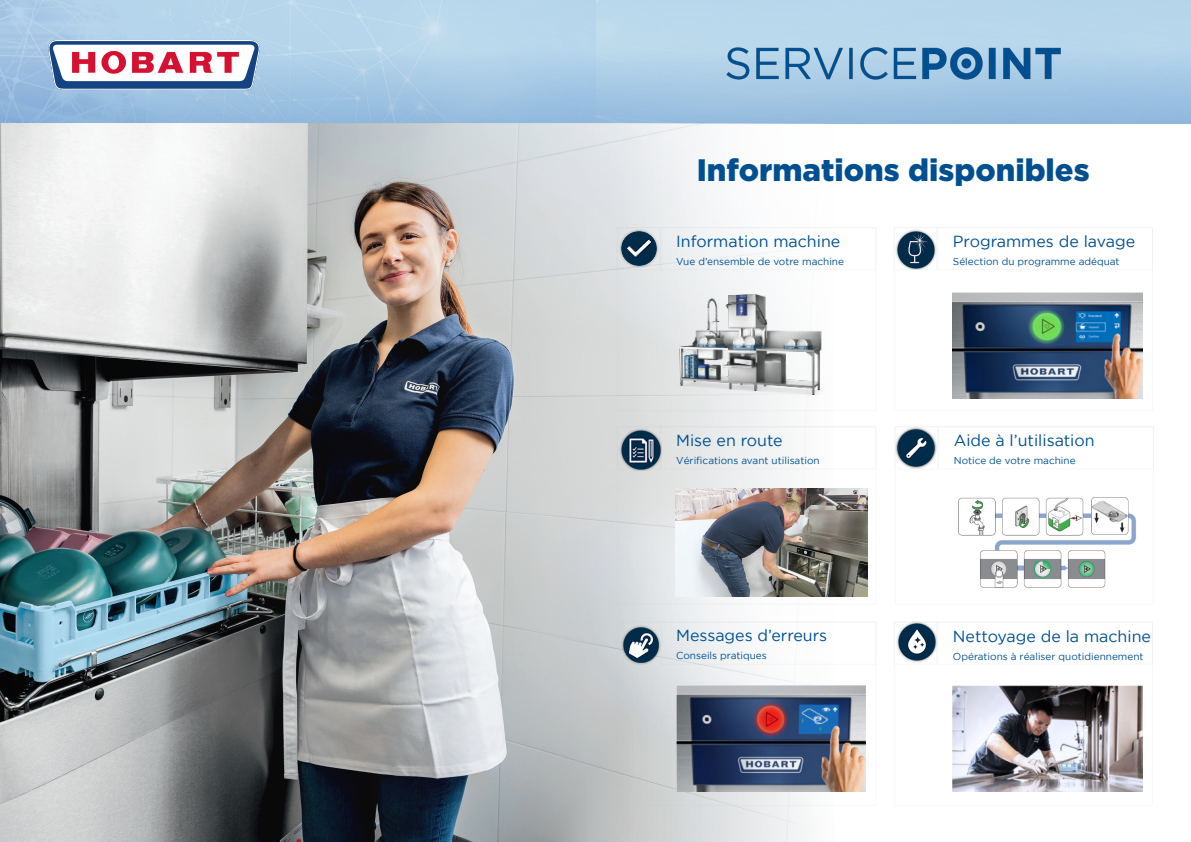
<style>
.page{position:relative;width:1191px;height:842px;background:#fff}
.page>*{position:absolute;margin:0;border:0;box-sizing:border-box;transform-origin:0 0}
.t1{font:900 31px "Gotham";color:#005091}
.t2{font:16px "Gotham";color:#005091}
.t3{font:10px "Gotham";color:#005091}
</style>
<div class="page">
<img style="left:0;top:0;width:1191px;height:123px">
<img style="left:724px;top:42px;width:338px;height:64px">
<img style="left:45px;top:36px;width:217px;height:57px">
<img style="left:0;top:123px;width:834px;height:719px">
<div style="left:617px;top:426px;width:259px;height:179px;border:1px solid #bcbdc0"></div>
<div style="left:616px;top:426px;width:44px;height:43px;border:1px solid #bcbdc0"></div>
<div style="left:660px;top:426px;width:216px;height:43px;border:1px solid #bcbdc0"></div>
<img style="left:897px;top:624px;width:38px;height:38px">
<div style="left:893px;top:622px;width:44px;height:43px;border:1px solid #bcbdc0"></div>
<img style="left:897px;top:428px;width:39px;height:39px">
<div style="left:894px;top:426px;width:44px;height:43px;border:1px solid #bcbdc0"></div>
<img style="left:896px;top:230px;width:39px;height:38px">
<div style="left:893px;top:227px;width:44px;height:43px;border:1px solid #bcbdc0"></div>
<div style="left:937px;top:227px;width:216px;height:43px;border:1px solid #bcbdc0"></div>
<img style="left:619px;top:428px;width:43px;height:43px">
<img style="left:621px;top:625px;width:39px;height:39px">
<img style="left:675px;top:291px;width:159px;height:108px">
<img style="left:676px;top:685px;width:189px;height:107px">
<img style="left:675px;top:489px;width:192px;height:107px">
<img style="left:619px;top:230px;width:39px;height:38px">
<img style="left:958px;top:497px;width:178px;height:91px">
<div style="left:617px;top:227px;width:259px;height:184px;border:1px solid #bcbdc0"></div>
<div style="left:616px;top:227px;width:44px;height:43px;border:1px solid #bcbdc0"></div>
<div style="left:660px;top:227px;width:216px;height:43px;border:1px solid #bcbdc0"></div>
<img style="left:952px;top:685px;width:190px;height:107px">
<img style="left:952px;top:292px;width:190px;height:106px">
<div style="left:617px;top:622px;width:259px;height:184px;border:1px solid #bcbdc0"></div>
<div style="left:660px;top:622px;width:216px;height:43px;border:1px solid #bcbdc0"></div>
<p class="t1" style="left:697px;top:152px;width:394px">Informations disponibles</p>
<p class="t2" style="left:676px;top:233px;width:166px">Information machine</p>
<p class="t3" style="left:676px;top:256px;width:169px">Vue d’ensemble de votre machine</p>
<p class="t2" style="left:953px;top:233px;width:184px">Programmes de lavage</p>
<p class="t3" style="left:953px;top:256px;width:168px">Sélection du programme adéquat</p>
<p class="t2" style="left:676px;top:432px;width:108px">Mise en route</p>
<p class="t3" style="left:676px;top:455px;width:145px">Vérifications avant utilisation</p>
<p class="t2" style="left:953px;top:432px;width:142px">Aide à l’utilisation</p>
<p class="t3" style="left:953px;top:455px;width:123px">Notice de votre machine</p>
<p class="t2" style="left:676px;top:627px;width:152px">Messages d’erreurs</p>
<p class="t3" style="left:676px;top:650px;width:92px">Conseils pratiques</p>
<p class="t2" style="left:953px;top:627px;width:200px">Nettoyage de la machine</p>
<p class="t3" style="left:953px;top:651px;width:192px">Opérations à réaliser quotidiennement</p>
</div>
